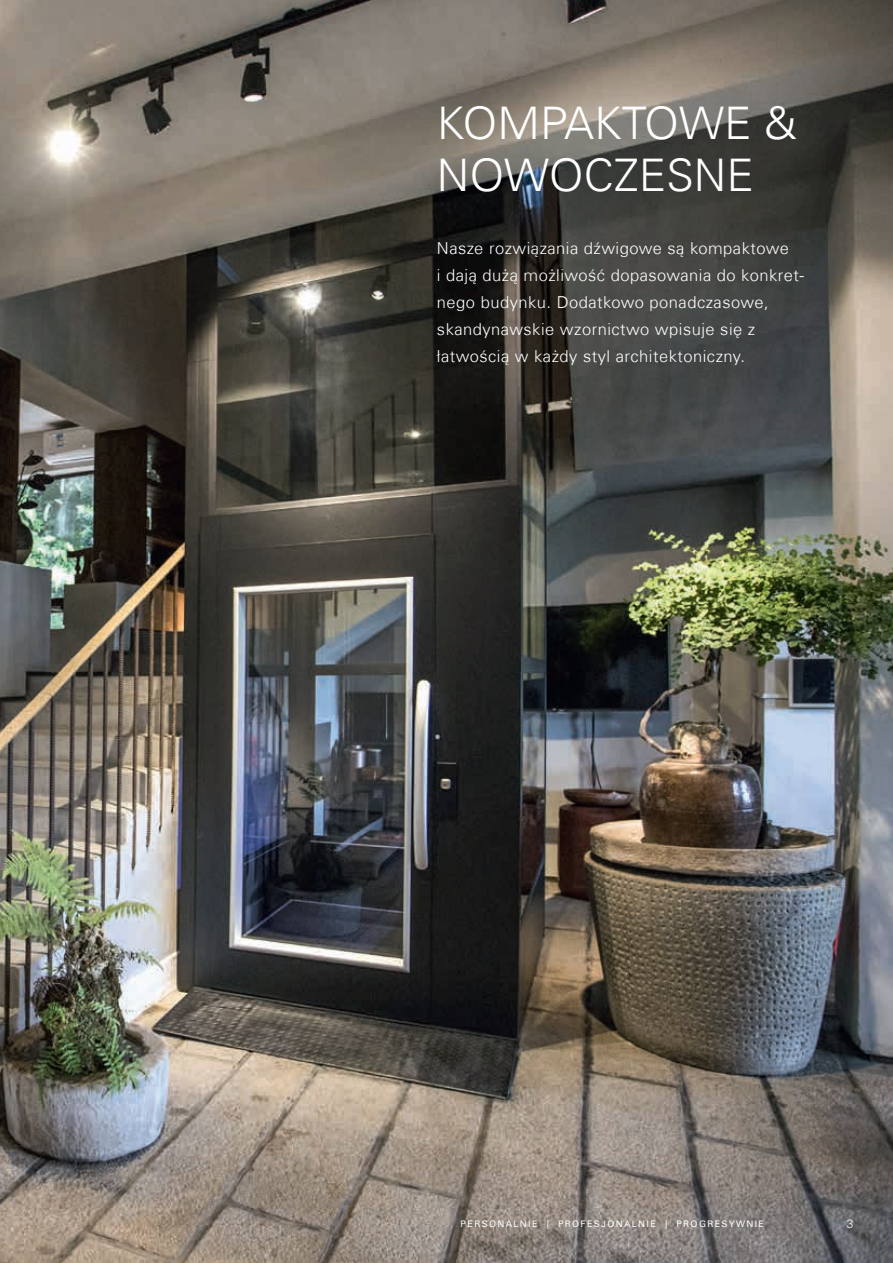
<style>
.page{position:relative;width:893px;height:1263px;background:#fff}
.page>*{position:absolute;margin:0;border:0;box-sizing:border-box;transform-origin:0 0}
.t1{font:300 45px/52.5px "Univers Com 45";color:#fff}
.t2{font:300 16.5px/27px "Univers Com 45";letter-spacing:.03em;color:#fff}
.t3{font:300 12px "Univers LT Std";color:#fff}
.t4{font:9px "Univers LT Std";letter-spacing:.15em;color:#fff}
.s1{font-family:"Univers Com 55 Roman"}
</style>
<div class="page">
<img style="left:0;top:0;width:893px;height:1263px">
<h1 class="t1" style="left:437px;top:97px;width:361px">KOMPAKTOWE &amp;<br>NOWOCZESNE</h1>
<p class="t2" style="left:437px;top:235px;width:369px">Nasze rozwiązania dźwigowe są kompaktowe<br>i dają dużą możliwość dopasowania do konkret&shy;nego budynku. Dodatkowo ponadczasowe, skandynawskie wzornictwo wpisuje się z łatwością w każdy styl architektoniczny.</p>
<p class="t4" style="left:461px;top:1218px;width:305px">PERSONALNIE <span class="s1">|</span> PROFESJONALNIE <span class="s1">|</span> PROGRESYWNIE</p>
<p class="t3" style="left:847px;top:1216px;width:8px">3</p>
</div>
